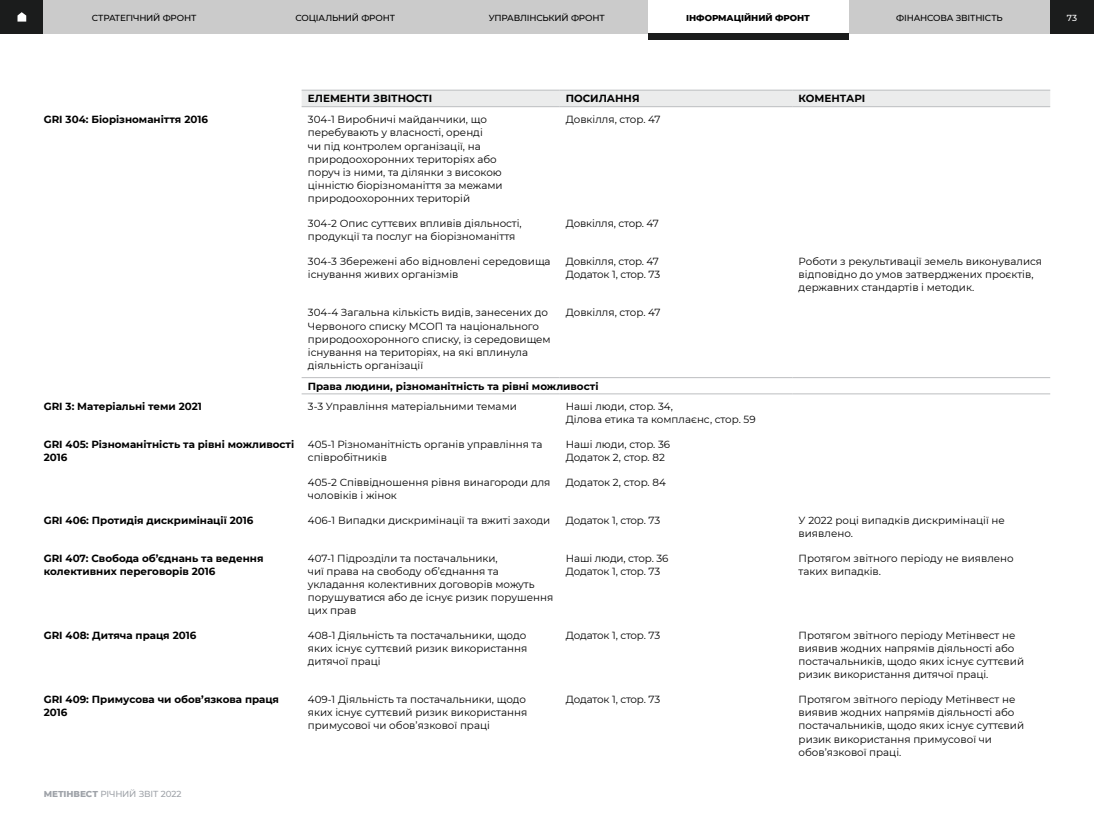
<style>
.page{position:relative;width:1094px;height:819px;background:#fff}
.page>*{position:absolute;margin:0;border:0;box-sizing:border-box;transform-origin:0 0}
.t1{font:10.31px/13.1px "Montserrat";color:#000}
.t2{font:700 10.31px/13.1px "Montserrat";color:#000}
.t3{font:500 8.75px "Montserrat";letter-spacing:-.025em;color:#000}
.t4{font:500 8.75px "Montserrat";letter-spacing:-.025em;color:#9fa3a9}
.t5{font:800 8.75px "Montserrat";letter-spacing:-.01em;color:#000}
.t6{font:500 8.75px "Montserrat";color:#fff}
.s1{font-weight:800}
</style>
<div class="page">
<div style="left:302px;top:91px;width:748px;height:15px;background:#ebecec"></div>
<hr style="left:302px;top:90px;width:257px;height:1px;background:#bcbec0">
<hr style="left:559px;top:90px;width:233px;height:1px;background:#bcbec0">
<hr style="left:792px;top:90px;width:258px;height:1px;background:#bcbec0">
<hr style="left:302px;top:106px;width:257px;height:1px;background:#bcbec0">
<hr style="left:559px;top:106px;width:233px;height:1px;background:#bcbec0">
<hr style="left:792px;top:106px;width:258px;height:1px;background:#bcbec0">
<hr style="left:302px;top:377px;width:257px;height:1px;background:#bcbec0">
<hr style="left:559px;top:377px;width:233px;height:1px;background:#bcbec0">
<hr style="left:792px;top:377px;width:258px;height:1px;background:#bcbec0">
<hr style="left:302px;top:393px;width:257px;height:1px;background:#bcbec0">
<hr style="left:559px;top:393px;width:233px;height:1px;background:#bcbec0">
<hr style="left:792px;top:393px;width:258px;height:1px;background:#bcbec0">
<div style="left:1050px;top:0;width:44px;height:34px;background:#1b1c1c"></div>
<div style="left:0;top:0;width:44px;height:34px;background:#1b1c1c"></div>
<div style="left:44px;top:0;width:1006px;height:34px;background:#cbcbcb"></div>
<div style="left:648px;top:0;width:200px;height:34px;background:#fff"></div>
<div style="left:648px;top:34px;width:200px;height:6px;background:#1b1c1c"></div>
<svg style="left:18px;top:12px;width:8px;height:10px"></svg>
<p class="t3" style="left:92px;top:12px;width:106px">СТРАТЕГІЧНИЙ ФРОНТ</p>
<p class="t3" style="left:295px;top:12px;width:101px">СОЦІАЛЬНИЙ ФРОНТ</p>
<p class="t3" style="left:489px;top:12px;width:118px">УПРАВЛІНСЬКИЙ ФРОНТ</p>
<p class="t5" style="left:686px;top:11px;width:125px">ІНФОРМАЦІЙНИЙ ФРОНТ</p>
<p class="t3" style="left:896px;top:12px;width:108px">ФІНАНСОВА ЗВІТНІСТЬ</p>
<p class="t6" style="left:1067px;top:12px;width:12px">73</p>
<p class="t2" style="left:308px;top:92px;width:126px">ЕЛЕМЕНТИ ЗВІТНОСТІ</p>
<p class="t2" style="left:566px;top:92px;width:75px">ПОСИЛАННЯ</p>
<p class="t2" style="left:798px;top:92px;width:68px">КОМЕНТАРІ</p>
<p class="t2" style="left:44px;top:112px;width:166px">GRI 304: Біорізноманіття 2016</p>
<p class="t1" style="left:308px;top:113px;width:196px">304-1 Виробничі майданчики, що перебувають у власності, оренді<br>чи під контролем організації, на природоохоронних територіях або поруч із ними, та ділянки з високою цінністю біорізноманіття за межами природоохоронних територій</p>
<p class="t1" style="left:566px;top:113px;width:96px">Довкілля, стор. 47</p>
<p class="t1" style="left:308px;top:216px;width:215px">304-2 Опис суттєвих впливів діяльності, продукції та послуг на біорізноманіття</p>
<p class="t1" style="left:566px;top:216px;width:95px">Довкілля, стор. 47</p>
<p class="t1" style="left:308px;top:254px;width:244px">304-3 Збережені або відновлені середовища існування живих організмів</p>
<p class="t1" style="left:566px;top:254px;width:96px">Довкілля, стор. 47<br>Додаток 1, стор. 73</p>
<p class="t1" style="left:798px;top:254px;width:245px">Роботи з рекультивації земель виконувалися відповідно до умов затверджених проєктів, державних стандартів і методик.</p>
<p class="t1" style="left:308px;top:306px;width:244px">304-4 Загальна кількість видів, занесених до Червоного списку МСОП та національного природоохоронного списку, із середовищем існування на територіях, на які вплинула діяльність організації</p>
<p class="t1" style="left:566px;top:306px;width:96px">Довкілля, стор. 47</p>
<p class="t2" style="left:308px;top:379px;width:292px">Права людини, різноманітність та рівні можливості</p>
<p class="t2" style="left:44px;top:399px;width:160px">GRI 3: Матеріальні теми 2021</p>
<p class="t1" style="left:308px;top:400px;width:210px">3-3 Управління матеріальними темами</p>
<p class="t1" style="left:566px;top:400px;width:191px">Наші люди, стор. 34,<br>Ділова етика та комплаєнс, стор. 59</p>
<p class="t2" style="left:44px;top:437px;width:252px">GRI 405: Різноманітність та рівні можливості<br>2016</p>
<p class="t1" style="left:308px;top:437px;width:236px">405-1 Різноманітність органів управління та співробітників</p>
<p class="t1" style="left:566px;top:437px;width:106px">Наші люди, стор. 36<br>Додаток 2, стор. 82</p>
<p class="t1" style="left:308px;top:475px;width:244px">405-2 Співвідношення рівня винагороди для чоловіків і жінок</p>
<p class="t1" style="left:566px;top:475px;width:102px">Додаток 2, стор. 84</p>
<p class="t2" style="left:44px;top:513px;width:211px">GRI 406: Протидія дискримінації 2016</p>
<p class="t1" style="left:308px;top:513px;width:244px">406-1 Випадки дискримінації та вжиті заходи</p>
<p class="t1" style="left:566px;top:513px;width:96px">Додаток 1, стор. 73</p>
<p class="t1" style="left:798px;top:513px;width:208px">У 2022 році випадків дискримінації не виявлено.</p>
<p class="t2" style="left:44px;top:551px;width:221px">GRI 407: Свобода об’єднань та ведення колективних переговорів 2016</p>
<p class="t1" style="left:308px;top:551px;width:247px">407-1 Підрозділи та постачальники,<br>чиї права на свободу об’єднання та укладання колективних договорів можуть порушуватися або де існує ризик порушення цих прав</p>
<p class="t1" style="left:566px;top:551px;width:104px">Наші люди, стор. 36<br>Додаток 1, стор. 73</p>
<p class="t1" style="left:798px;top:551px;width:217px">Протягом звітного періоду не виявлено таких випадків.</p>
<p class="t2" style="left:44px;top:628px;width:154px">GRI 408: Дитяча праця 2016</p>
<p class="t1" style="left:308px;top:628px;width:221px;text-align:justify">408-1 Діяльність та постачальники, щодо яких існує суттєвий ризик використання дитячої праці</p>
<p class="t1" style="left:566px;top:628px;width:96px">Додаток 1, стор. 73</p>
<p class="t1" style="left:798px;top:628px;width:227px">Протягом звітного періоду Метінвест не виявив жодних напрямів діяльності або постачальників, щодо яких існує суттєвий ризик використання дитячої праці.</p>
<p class="t2" style="left:44px;top:692px;width:237px">GRI 409: Примусова чи обов’язкова праця<br>2016</p>
<p class="t1" style="left:308px;top:692px;width:221px;text-align:justify">409-1 Діяльність та постачальники, щодо яких існує суттєвий ризик використання примусової чи обов’язкової праці</p>
<p class="t1" style="left:566px;top:692px;width:96px">Додаток 1, стор. 73</p>
<p class="t1" style="left:798px;top:692px;width:227px">Протягом звітного періоду Метінвест не виявив жодних напрямів діяльності або постачальників, щодо яких існує суттєвий ризик використання примусової чи обов’язкової праці.</p>
<p class="t4" style="left:44px;top:788px;width:139px"><span class="s1">МЕТІНВЕСТ</span> РІЧНИЙ ЗВІТ 2022</p>
</div>
